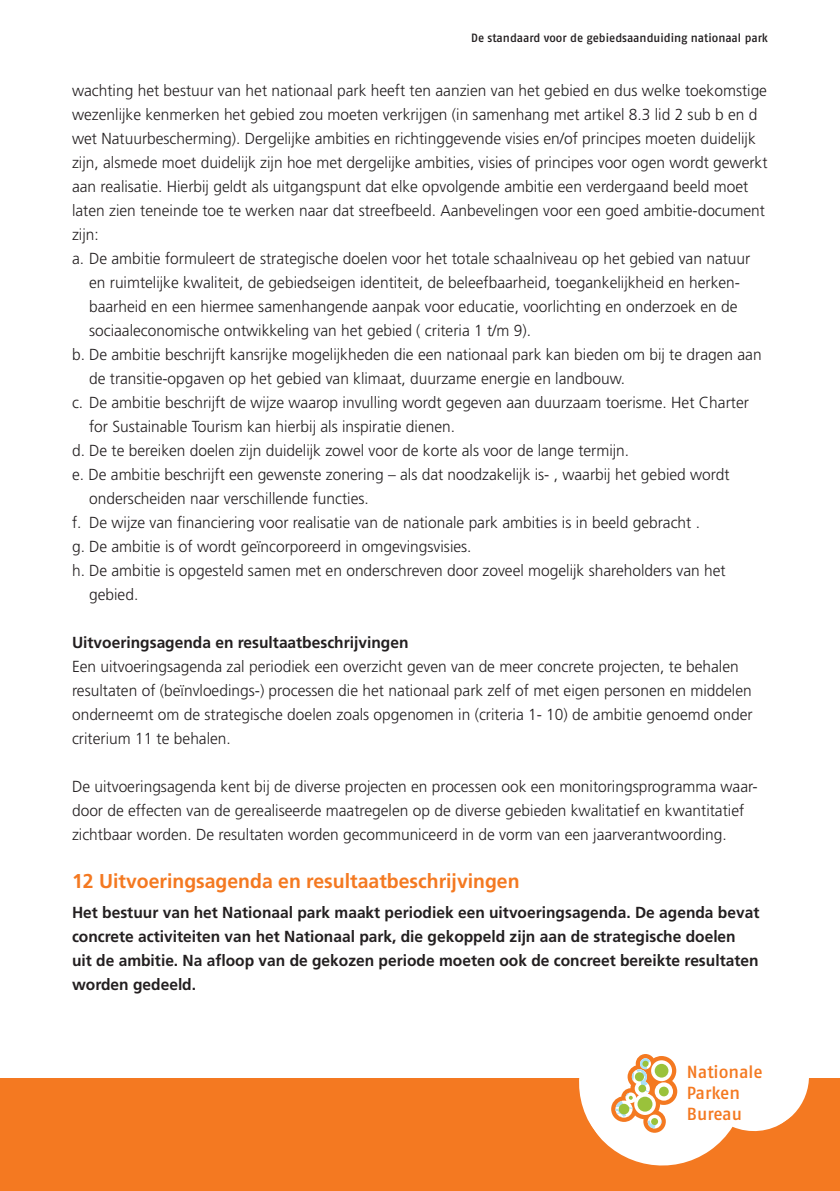
<style>
.page{position:relative;width:840px;height:1191px;background:#fff}
.page>*{position:absolute;margin:0;border:0;box-sizing:border-box;transform-origin:0 0}
.t1{font:700 20px "Frutiger";color:#f47921}
.t2{font:17.6px/21px "Fago No Med";letter-spacing:-.005em;color:#f47921}
.t3{font:300 16px/24px "Frutiger";color:#231f20}
.t4{font:700 16px/24px "Frutiger";color:#231f20}
.t5{font:12px "Fago No Med";letter-spacing:-.005em;color:#231f20}
</style>
<div class="page">
<div style="left:0;top:1079px;width:839px;height:112px;background:#f47921"></div>
<svg style="left:567px;top:1078px;width:249px;height:88px;fill:#fff"></svg>
<svg style="left:611px;top:1054px;width:66px;height:78px"></svg>
<div style="left:654px;top:1063px;width:14px;height:14px;background:#9ac23b;border-radius:50%"></div>
<p class="t5" style="left:471px;top:31px;width:298px">De standaard voor de gebiedsaanduiding nationaal park</p>
<p class="t3" style="left:72px;top:78px;width:696px">wachting het bestuur van het nationaal park heeft ten aanzien van het gebied en dus welke toekomstige</p>
<p class="t3" style="left:72px;top:102px;width:686px">wezenlijke kenmerken het gebied zou moeten verkrijgen (in samenhang met artikel 8.3 lid 2 sub b en d</p>
<p class="t3" style="left:72px;top:126px;width:684px">wet Natuurbescherming). Dergelijke ambities en richtinggevende visies en/of principes moeten duidelijk</p>
<p class="t3" style="left:72px;top:150px;width:696px">zijn, alsmede moet duidelijk zijn hoe met dergelijke ambities, visies of principes voor ogen wordt gewerkt</p>
<p class="t3" style="left:72px;top:174px;width:677px">aan realisatie. Hierbij geldt als uitgangspunt dat elke opvolgende ambitie een verdergaand beeld moet</p>
<p class="t3" style="left:72px;top:198px;width:694px">laten zien teneinde toe te werken naar dat streefbeeld. Aanbevelingen voor een goed ambitie-document</p>
<p class="t3" style="left:72px;top:222px;width:28px">zijn:</p>
<p class="t3" style="left:72px;top:246px;width:679px">a. De ambitie formuleert de strategische doelen voor het totale schaalniveau op het gebied van natuur</p>
<p class="t3" style="left:89px;top:270px;width:652px">en ruimtelijke kwaliteit, de gebiedseigen identiteit, de beleefbaarheid, toegankelijkheid en herken-</p>
<p class="t3" style="left:89px;top:294px;width:649px">baarheid en een hiermee samenhangende aanpak voor educatie, voorlichting en onderzoek en de</p>
<p class="t3" style="left:89px;top:318px;width:443px">sociaaleconomische ontwikkeling van het gebied ( criteria 1 t/m 9).</p>
<p class="t3" style="left:72px;top:342px;width:690px">b. De ambitie beschrijft kansrijke mogelijkheden die een nationaal park kan bieden om bij te dragen aan</p>
<p class="t3" style="left:89px;top:366px;width:537px">de transitie-opgaven op het gebied van klimaat, duurzame energie en landbouw.</p>
<p class="t3" style="left:72px;top:390px;width:678px">c. De ambitie beschrijft de wijze waarop invulling wordt gegeven aan duurzaam toerisme. Het Charter</p>
<p class="t3" style="left:89px;top:414px;width:367px">for Sustainable Tourism kan hierbij als inspiratie dienen.</p>
<p class="t3" style="left:72px;top:438px;width:558px">d. De te bereiken doelen zijn duidelijk zowel voor de korte als voor de lange termijn.</p>
<p class="t3" style="left:72px;top:462px;width:658px">e. De ambitie beschrijft een gewenste zonering – als dat noodzakelijk is- , waarbij het gebied wordt</p>
<p class="t3" style="left:89px;top:486px;width:281px">onderscheiden naar verschillende functies.</p>
<p class="t3" style="left:72px;top:510px;width:629px">f. De wijze van financiering voor realisatie van de nationale park ambities is in beeld gebracht .</p>
<p class="t3" style="left:72px;top:534px;width:401px">g. De ambitie is of wordt geïncorporeerd in omgevingsvisies.</p>
<p class="t3" style="left:72px;top:558px;width:654px">h. De ambitie is opgesteld samen met en onderschreven door zoveel mogelijk shareholders van het</p>
<p class="t3" style="left:89px;top:582px;width:51px">gebied.</p>
<p class="t4" style="left:72px;top:630px;width:338px">Uitvoeringsagenda en resultaatbeschrijvingen</p>
<p class="t3" style="left:72px;top:654px;width:681px">Een uitvoeringsagenda zal periodiek een overzicht geven van de meer concrete projecten, te behalen resultaten of (beïnvloedings-) processen die het nationaal park zelf of met eigen personen en middelen onderneemt om de strategische doelen zoals opgenomen in (criteria 1- 10) de ambitie genoemd onder criterium 11 te behalen.</p>
<p class="t3" style="left:72px;top:774px;width:686px">De uitvoeringsagenda kent bij de diverse projecten en processen ook een monitoringsprogramma waar&shy;door de effecten van de gerealiseerde maatregelen op de diverse gebieden kwalitatief en kwantitatief zichtbaar worden. De resultaten worden gecommuniceerd in de vorm van een jaarverantwoording.</p>
<p class="t1" style="left:72px;top:869px;width:449px">12 Uitvoeringsagenda en resultaatbeschrijvingen</p>
<p class="t4" style="left:72px;top:900px;width:688px">Het bestuur van het Nationaal park maakt periodiek een uitvoeringsagenda. De agenda bevat concrete activiteiten van het Nationaal park, die gekoppeld zijn aan de strategische doelen uit de ambitie. Na afloop van de gekozen periode moeten ook de concreet bereikte resultaten worden gedeeld.</p>
<p class="t2" style="left:686px;top:1061px;width:77px">Nationale<br>Parken<br>Bureau</p>
</div>
